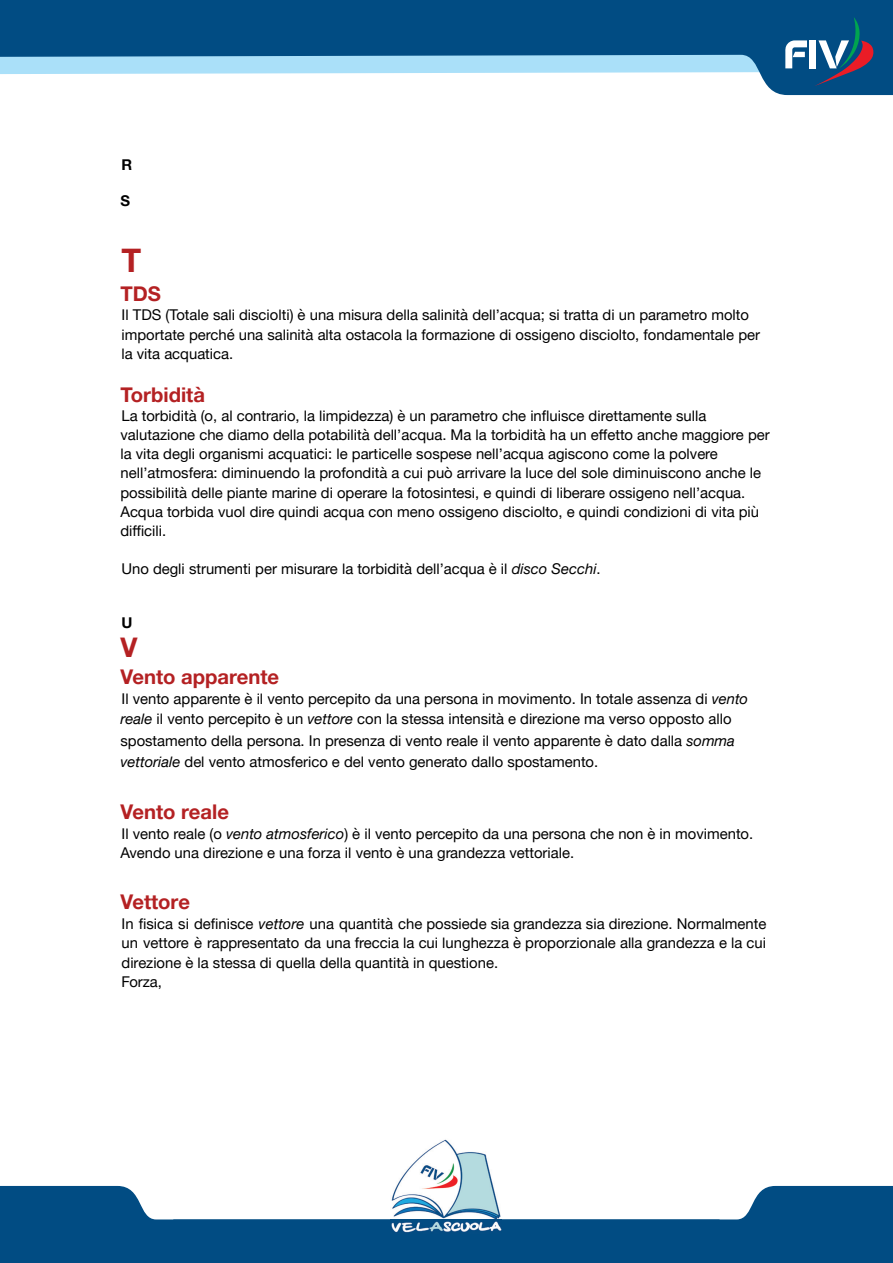
<style>
.page{position:relative;width:893px;height:1263px;background:#fff}
.page>*{position:absolute;margin:0;border:0;box-sizing:border-box;transform-origin:0 0}
.t1{font:700 32.4px "Helvetica Neue";color:#b42123}
.t2{font:700 27px "Helvetica Neue";color:#b42123}
.t3{font:700 20.25px "Helvetica Neue";color:#b42123}
.t4{font:14.85px/19.2px "Helvetica Neue";color:#000001}
.t5{font:700 14.85px "Helvetica Neue";color:#000001}
.s1{font-style:italic}
</style>
<div class="page">
<svg style="left:0;top:0;width:893px;height:95px;fill:#014c83"></svg>
<svg style="left:719px;top:1186px;width:174px;height:77px;background:#175b8e"></svg>
<svg style="left:0;top:1186px;width:719px;height:77px;fill:#014c83"></svg>
<img style="left:391px;top:1139px;width:111px;height:95px">
<div style="left:809px;top:40px;width:7px;height:28px;background:#fff"></div>
<svg style="left:814px;top:17px;width:60px;height:69px;background:#325b83"></svg>
<svg style="left:0;top:39px;width:807px;height:35px;background:#5896bd"></svg>
<p class="t5" style="left:122px;top:156px;width:12px">R</p>
<p class="t5" style="left:121px;top:191px;width:11px">S</p>
<h1 class="t1" style="left:122px;top:241px;width:21px">T</h1>
<h3 class="t3" style="left:121px;top:281px;width:42px">TDS</h3>
<p class="t4" style="left:121px;top:305px;width:640px">Il TDS (Totale sali disciolti) è una misura della salinità dell’acqua; si tratta di un parametro molto importate perché una salinità alta ostacola la formazione di ossigeno disciolto, fondamentale per la vita acquatica.</p>
<h3 class="t3" style="left:121px;top:382px;width:86px">Torbidità</h3>
<p class="t4" style="left:120px;top:406px;width:651px">La torbidità (o, al contrario, la limpidezza) è un parametro che influisce direttamente sulla valutazione che diamo della potabilità dell’acqua. Ma la torbidità ha un effetto anche maggiore per la vita degli organismi acquatici: le particelle sospese nell’acqua agiscono come la polvere nell’atmosfera: diminuendo la profondità a cui può arrivare la luce del sole diminuiscono anche le possibilità delle piante marine di operare la fotosintesi, e quindi di liberare ossigeno nell’acqua.<br>Acqua torbida vuol dire quindi acqua con meno ossigeno disciolto, e quindi condizioni di vita più difficili.</p>
<p class="t4" style="left:121px;top:559px;width:481px">Uno degli strumenti per misurare la torbidità dell’acqua è il <span class="s1">disco Secchi</span>.</p>
<p class="t5" style="left:121px;top:613px;width:13px">U</p>
<h2 class="t2" style="left:121px;top:631px;width:19px">V</h2>
<h3 class="t3" style="left:121px;top:665px;width:160px">Vento apparente</h3>
<p class="t4" style="left:120px;top:688px;width:629px;line-height:21px">Il vento apparente è il vento percepito da una persona in movimento. In totale assenza di <span class="s1">vento reale</span> il vento percepito è un <span class="s1">vettore</span> con la stessa intensità e direzione ma verso opposto allo spostamento della persona. In presenza di vento reale il vento apparente è dato dalla <span class="s1">somma vettoriale</span> del vento atmosferico e del vento generato dallo spostamento.</p>
<h3 class="t3" style="left:121px;top:799px;width:110px">Vento reale</h3>
<p class="t4" style="left:120px;top:823px;width:634px">Il vento reale (o <span class="s1">vento atmosferico</span>) è il vento percepito da una persona che non è in movimento.<br>Avendo una direzione e una forza il vento è una grandezza vettoriale.</p>
<h3 class="t3" style="left:121px;top:889px;width:71px">Vettore</h3>
<p class="t4" style="left:122px;top:914px;width:646px">In fisica si definisce <span class="s1">vettore</span> una quantità che possiede sia grandezza sia direzione. Normalmente un vettore è rappresentato da una freccia la cui lunghezza è proporzionale alla grandezza e la cui direzione è la stessa di quella della quantità in questione.<br>Forza,</p>
</div>
